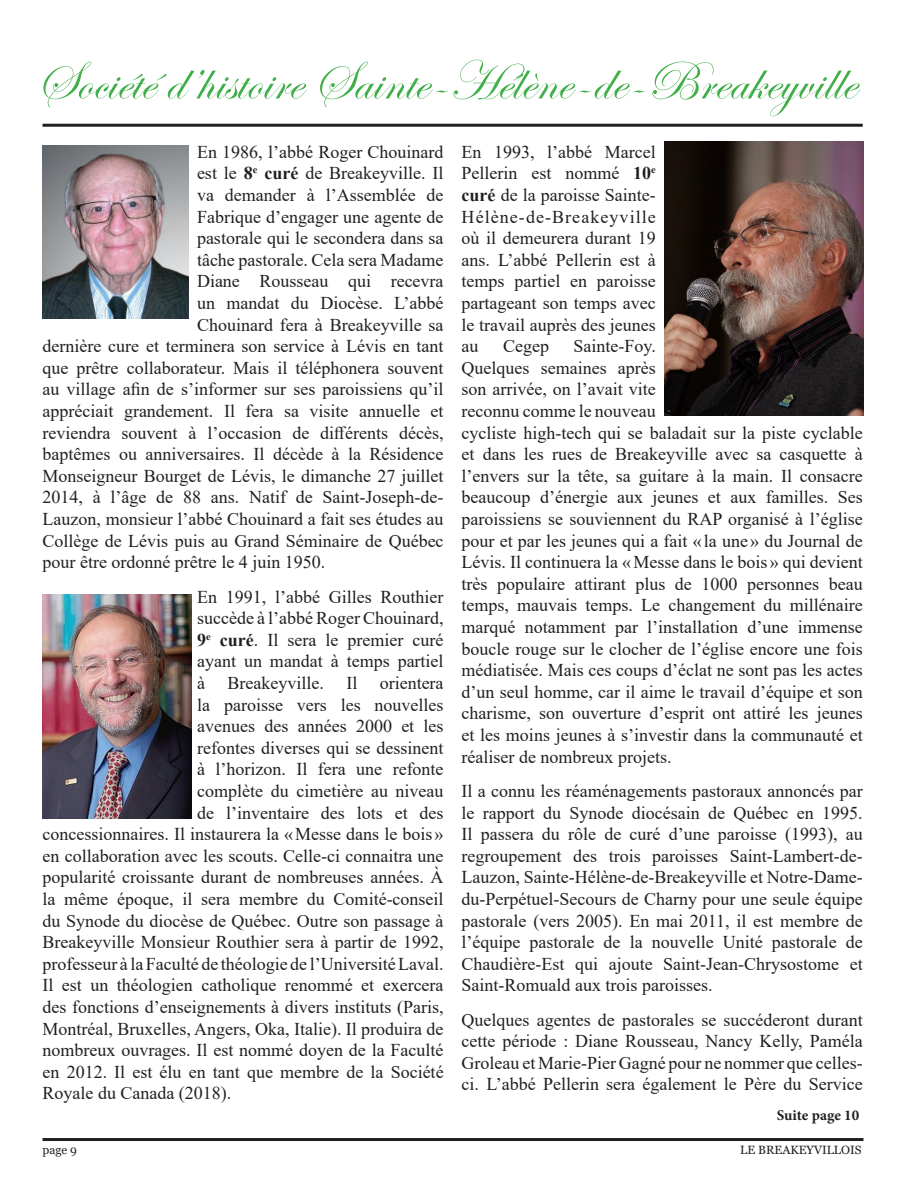
<style>
.page{position:relative;width:918px;height:1188px;background:#fff}
.page>*{position:absolute;margin:0;border:0;box-sizing:border-box;transform-origin:0 0}
.t1{font:55.5px "Edwardian Script ITC";letter-spacing:.01em;color:#40ae49}
.t2{font:18px/21.6px "Times New Roman";color:#231f20;text-align:justify}
.t3{font:700 15px "Minion Pro";color:#231f20}
.t4{font:12px "Georgia";color:#231f20}
.s1{font-weight:700}
</style>
<div class="page">
<hr style="left:43px;top:1138px;width:820px;height:3px;background:#231f20">
<hr style="left:43px;top:124px;width:820px;height:3px;background:#231f20">
<img style="left:43px;top:594px;width:149px;height:224px">
<img style="left:664px;top:141px;width:200px;height:275px">
<img style="left:43px;top:145px;width:146px;height:174px">
<p class="t1" style="left:36px;top:51px;width:821px">Société d’histoire Sainte-Hélène-de-Breakeyville</p>
<p class="t2" style="left:197px;top:140px;width:248px">En 1986, l’abbé Roger Chouinard</p>
<p class="t2" style="left:197px;top:162px;width:248px">est le <span class="s1">8</span><sup>e</sup> <span class="s1">curé</span> de Breakeyville. Il</p>
<p class="t2" style="left:197px;top:184px;width:248px">va demander à l’Assemblée de</p>
<p class="t2" style="left:197px;top:205px;width:248px">Fabrique d’engager une agente de</p>
<p class="t2" style="left:197px;top:227px;width:248px">pastorale qui le secondera dans sa</p>
<p class="t2" style="left:197px;top:248px;width:248px">tâche pastorale. Cela sera Madame</p>
<p class="t2" style="left:197px;top:270px;width:248px">Diane Rousseau qui recevra</p>
<p class="t2" style="left:197px;top:292px;width:248px">un mandat du Diocèse. L’abbé</p>
<p class="t2" style="left:197px;top:313px;width:248px">Chouinard fera à Breakeyville sa</p>
<p class="t2" style="left:43px;top:335px;width:403px">dernière cure et terminera son service à Lévis en tant</p>
<p class="t2" style="left:43px;top:356px;width:403px">que prêtre collaborateur. Mais il téléphonera souvent</p>
<p class="t2" style="left:43px;top:378px;width:403px">au village afin de s’informer sur ses paroissiens qu’il</p>
<p class="t2" style="left:43px;top:400px;width:403px">appréciait grandement. Il fera sa visite annuelle et</p>
<p class="t2" style="left:43px;top:421px;width:403px">reviendra souvent à l’occasion de différents décès,</p>
<p class="t2" style="left:43px;top:443px;width:403px">baptêmes ou anniversaires. Il décède à la Résidence</p>
<p class="t2" style="left:43px;top:464px;width:403px">Monseigneur Bourget de Lévis, le dimanche 27 juillet</p>
<p class="t2" style="left:43px;top:486px;width:403px">2014, à l’âge de 88 ans. Natif de Saint-Joseph-de-</p>
<p class="t2" style="left:43px;top:508px;width:403px">Lauzon, monsieur l’abbé Chouinard a fait ses études au</p>
<p class="t2" style="left:43px;top:529px;width:403px">Collège de Lévis puis au Grand Séminaire de Québec</p>
<p class="t2" style="left:43px;top:551px;width:284px">pour être ordonné prêtre le 4 juin 1950.</p>
<p class="t2" style="left:197px;top:585px;width:248px">En 1991, l’abbé Gilles Routhier</p>
<p class="t2" style="left:197px;top:607px;width:248px">succède à l’abbé Roger Chouinard,</p>
<p class="t2" style="left:197px;top:628px;width:248px"><span class="s1">9</span><sup>e</sup> <span class="s1">curé</span>. Il sera le premier curé</p>
<p class="t2" style="left:197px;top:650px;width:248px">ayant un mandat à temps partiel</p>
<p class="t2" style="left:197px;top:672px;width:248px">à Breakeyville. Il orientera</p>
<p class="t2" style="left:197px;top:693px;width:248px">la paroisse vers les nouvelles</p>
<p class="t2" style="left:197px;top:715px;width:248px">avenues des années 2000 et les</p>
<p class="t2" style="left:197px;top:736px;width:248px">refontes diverses qui se dessinent</p>
<p class="t2" style="left:197px;top:758px;width:248px">à l’horizon. Il fera une refonte</p>
<p class="t2" style="left:197px;top:780px;width:248px">complète du cimetière au niveau</p>
<p class="t2" style="left:197px;top:801px;width:248px">de l’inventaire des lots et des</p>
<p class="t2" style="left:43px;top:823px;width:403px">concessionnaires. Il instaurera la «Messe dans le bois»</p>
<p class="t2" style="left:43px;top:844px;width:403px">en collaboration avec les scouts. Celle-ci connaitra une</p>
<p class="t2" style="left:43px;top:866px;width:403px">popularité croissante durant de nombreuses années. À</p>
<p class="t2" style="left:43px;top:888px;width:403px">la même époque, il sera membre du Comité-conseil</p>
<p class="t2" style="left:43px;top:909px;width:403px">du Synode du diocèse de Québec. Outre son passage à</p>
<p class="t2" style="left:43px;top:931px;width:403px">Breakeyville Monsieur Routhier sera à partir de 1992,</p>
<p class="t2" style="left:43px;top:952px;width:403px">professeur à la Faculté de théologie de l’Université Laval.</p>
<p class="t2" style="left:43px;top:974px;width:403px">Il est un théologien catholique renommé et exercera</p>
<p class="t2" style="left:43px;top:996px;width:403px">des fonctions d’enseignements à divers instituts (Paris,</p>
<p class="t2" style="left:43px;top:1017px;width:403px">Montréal, Bruxelles, Angers, Oka, Italie). Il produira de</p>
<p class="t2" style="left:43px;top:1039px;width:403px">nombreux ouvrages. Il est nommé doyen de la Faculté</p>
<p class="t2" style="left:43px;top:1060px;width:403px">en 2012. Il est élu en tant que membre de la Société</p>
<p class="t2" style="left:43px;top:1082px;width:190px">Royale du Canada (2018).</p>
<p class="t2" style="left:462px;top:140px;width:196px">En 1993, l’abbé Marcel Pellerin est nommé <span class="s1">10</span><sup>e </sup><span class="s1">curé</span> de la paroisse Sainte-Hélène-de-Breakeyville où il demeurera durant 19 ans. L’abbé Pellerin est à temps partiel en paroisse partageant son temps avec le travail auprès des jeunes au</p>
<p class="t2" style="left:462px;top:335px;width:403px;text-align:left;text-indent:112px">Sainte-Foy.<br>Quelques semaines après<br>son arrivée, on l’avait vite<br>reconnu comme le nouveau<br>cycliste high-tech qui se baladait sur la piste cyclable et dans les rues de Breakeyville avec sa casquette à l’envers sur la tête, sa guitare à la main. Il consacre beaucoup d’énergie aux jeunes et aux familles. Ses paroissiens se souviennent du RAP organisé à l’église pour et par les jeunes qui a fait «la une » du Journal de Lévis. Il continuera la «Messe dans le bois » qui devient très populaire attirant plus de 1000 personnes beau temps, mauvais temps. Le changement du millénaire marqué notamment par l’installation d’une immense boucle rouge sur le clocher de l’église encore une fois médiatisée. Mais ces coups d’éclat ne sont pas les actes d’un seul homme, car il aime le travail d’équipe et son charisme, son ouverture d’esprit ont attiré les jeunes et les moins jeunes à s’investir dans la communauté et réaliser de nombreux projets.</p>
<p class="t2" style="left:462px;top:780px;width:403px">Il a connu les réaménagements pastoraux annoncés par le rapport du Synode diocésain de Québec en 1995.<br>Il passera du rôle de curé d’une paroisse (1993), au regroupement des trois paroisses Saint-Lambert-de-Lauzon, Sainte-Hélène-de-Breakeyville et Notre-Dame&shy;du-Perpétuel-Secours de Charny pour une seule équipe pastorale (vers 2005). En mai 2011, il est membre de l’équipe pastorale de la nouvelle Unité pastorale de Chaudière-Est qui ajoute Saint-Jean-Chrysostome et Saint-Romuald aux trois paroisses.</p>
<p class="t2" style="left:462px;top:1008px;width:403px">Quelques agentes de pastorales se succéderont durant cette période : Diane Rousseau, Nancy Kelly, Paméla Groleau et Marie-Pier Gagné pour ne nommer que celles&shy;ci. L’abbé Pellerin sera également le Père du Service</p>
<p class="t3" style="left:777px;top:1105px;width:84px">Suite page 10</p>
<p class="t2" style="left:503px;top:335px;width:47px">Cegep</p>
<p class="t4" style="left:43px;top:1143px;width:36px">page 9</p>
<p class="t4" style="left:740px;top:1143px;width:123px">LE BREAKEYVILLOIS</p>
</div>
